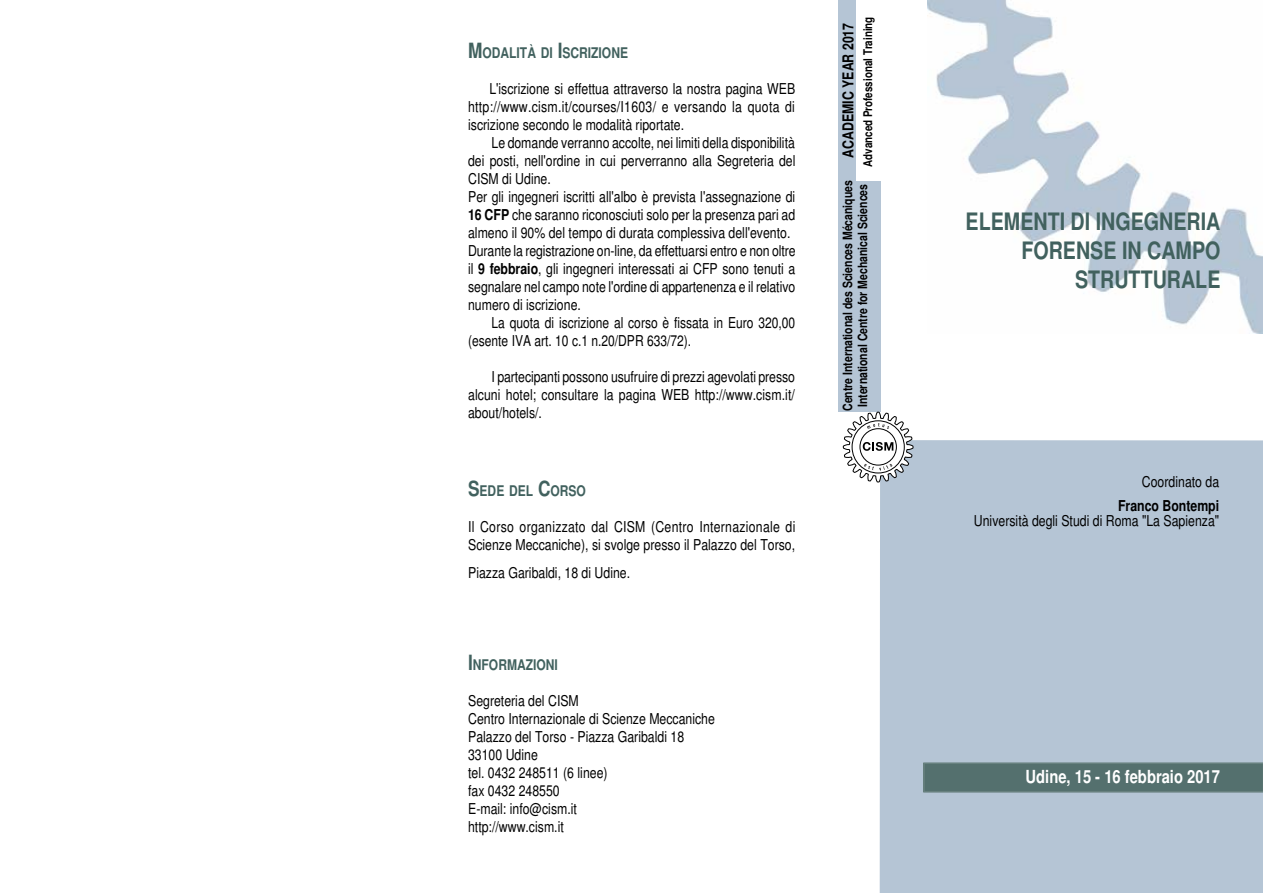
<style>
.page{position:relative;width:1263px;height:893px;background:#fff}
.page>*{position:absolute;margin:0;border:0;box-sizing:border-box;transform-origin:0 0}
.t1{font:700 condensed 24px/28.8px "Helvetica";color:#41615e;text-align:right}
.t2{font:700 condensed 18px "Helvetica";color:#fff}
.t3{font:condensed 15px/18px "Helvetica";color:#000}
.t4{font:700 condensed 15px "Helvetica";color:#000}
.t5{font:700 condensed 14.7px "Helvetica";color:#41615e}
.t6{font:700 condensed 12.75px/15.3px "Helvetica";color:#000}
.t7{font:700 condensed 12px "Helvetica";color:#000}
.s1{font-size:21px}
.s2{font-weight:700}
</style>
<div class="page">
<div style="left:838px;top:0;width:42px;height:412px;background:#b5c5d5"></div>
<div style="left:880px;top:440px;width:383px;height:453px;background:#b5c5d5"></div>
<svg style="left:923px;top:762px;width:340px;height:31px;background:#587472"></svg>
<svg style="left:843px;top:412px;width:71px;height:71px"></svg>
<img style="left:927px;top:0;width:336px;height:333px">
<div style="left:857px;top:0;width:27px;height:181px;background:#fff"></div>
<p class="t5" style="left:468px;top:44px;width:161px"><span class="s1">M</span>ODALITÀ DI <span class="s1">I</span>SCRIZIONE</p>
<p class="t3" style="left:468px;top:79px;width:329px;text-align:justify;text-indent:21px">L'iscrizione si effettua attraverso la nostra pagina WEB http://www.cism.it/courses/I1603/ e versando la quota di iscrizione secondo le modalità riportate.</p>
<p class="t3" style="left:468px;top:133px;width:329px;text-indent:23px">Le domande verranno accolte, nei limiti della disponibilità dei posti, nell'ordine in cui perverranno alla Segreteria del CISM di Udine.<br>Per gli ingegneri iscritti all'albo è prevista l'assegnazione di <span class="s2">16 CFP</span> che saranno riconosciuti solo per la presenza pari ad almeno il 90% del tempo di durata complessiva dell'evento.<br>Durante la registrazione on-line, da effettuarsi entro e non oltre il <span class="s2">9 febbraio</span>, gli ingegneri interessati ai CFP sono tenuti a segnalare nel campo note l'ordine di appartenenza e il relativo numero di iscrizione.</p>
<p class="t3" style="left:468px;top:313px;width:329px;text-indent:23px">La quota di iscrizione al corso è fissata in Euro 320,00 (esente IVA art. 10 c.1 n.20/DPR 633/72).</p>
<p class="t3" style="left:468px;top:367px;width:328px;text-align:justify;text-indent:23px">I partecipanti possono usufruire di prezzi agevolati presso alcuni hotel; consultare la pagina WEB http://www.cism.it/ about/hotels/.</p>
<p class="t5" style="left:468px;top:482px;width:119px"><span class="s1">S</span>EDE DEL <span class="s1">C</span>ORSO</p>
<p class="t3" style="left:468px;top:517px;width:329px">Il Corso organizzato dal CISM (Centro Internazionale di<br>Scienze Meccaniche), si svolge presso il Palazzo del Torso,</p>
<p class="t3" style="left:468px;top:564px;width:164px">Piazza Garibaldi, 18 di Udine.</p>
<p class="t5" style="left:468px;top:656px;width:91px"><span class="s1">I</span>NFORMAZIONI</p>
<p class="t3" style="left:468px;top:691px;width:248px">Segreteria del CISM<br>Centro Internazionale di Scienze Meccaniche<br>Palazzo del Torso - Piazza Garibaldi 18<br>33100 Udine<br>tel. 0432 248511 (6 linee)<br>fax 0432 248550<br>E-mail: info@cism.it<br>http://www.cism.it</p>
<p class="t4" style="left:839px;top:157px;width:136px;rotate:-90deg">ACADEMIC YEAR 2017</p>
<p class="t7" style="left:861px;top:167px;width:152px;rotate:-90deg">Advanced Professional Training</p>
<p class="t6" style="left:840px;top:411px;width:232px;rotate:-90deg">Centre International des Sciences Mécaniques<br>International Centre for Mechanical Sciences</p>
<h1 class="t1" style="left:966px;top:207px;width:256px">ELEMENTI DI INGEGNERIA<br>FORENSE IN CAMPO<br>STRUTTURALE</h1>
<p class="t3" style="left:1142px;top:473px;width:79px">Coordinato da</p>
<p class="t4" style="left:1118px;top:496px;width:103px">Franco Bontempi</p>
<p class="t3" style="left:974px;top:511px;width:247px">Università degli Studi di Roma "La Sapienza"</p>
<p class="t2" style="left:1025px;top:766px;width:196px">Udine, 15 - 16 febbraio 2017</p>
</div>
